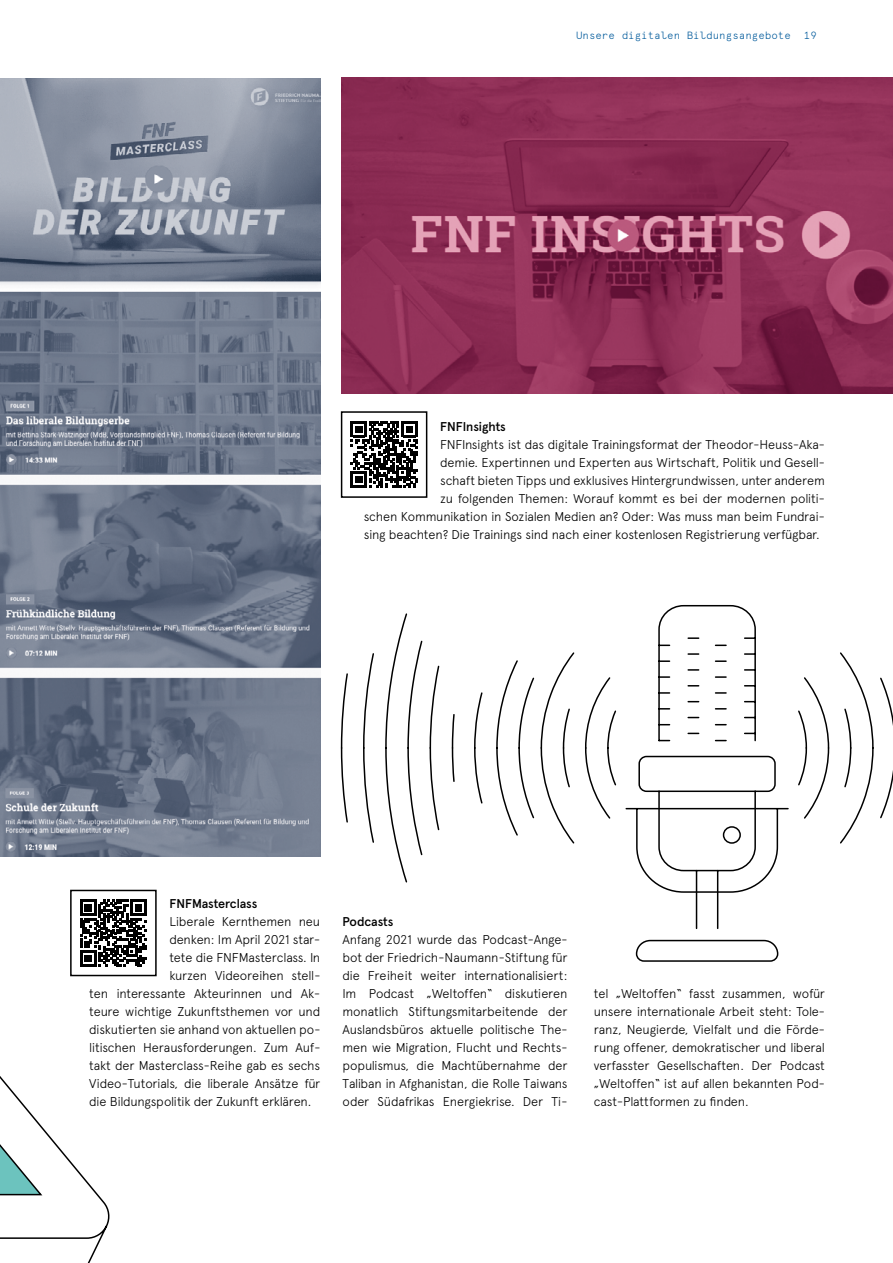
<style>
.page{position:relative;width:893px;height:1263px;background:#fff}
.page>*{position:absolute;margin:0;border:0;box-sizing:border-box;transform-origin:0 0}
.t1{font:300 12.75px/18px "Apercu";letter-spacing:-.015em;color:#000;text-align:justify}
.t2{font:500 12.75px "Apercu Pro";letter-spacing:-.01em;color:#000}
.t3{font:300 10.5px "Apercu Mono Pro";color:#005a9b}
</style>
<div class="page">
<svg style="left:0;top:856px;width:111px;height:407px"></svg>
<img style="left:0;top:79px;width:320px;height:206px">
<img style="left:0;top:291px;width:320px;height:565px">
<img style="left:342px;top:77px;width:551px;height:317px">
<svg style="left:351px;top:421px;width:66px;height:67px"></svg>
<div style="left:341px;top:411px;width:86px;height:87px;border:2px solid #000"></div>
<svg style="left:474px;top:652px;width:419px;height:192px"></svg>
<svg style="left:657px;top:604px;width:100px;height:138px"></svg>
<svg style="left:625px;top:755px;width:164px;height:207px"></svg>
<svg style="left:340px;top:613px;width:115px;height:270px"></svg>
<svg style="left:80px;top:900px;width:67px;height:66px"></svg>
<div style="left:70px;top:890px;width:87px;height:86px;border:2px solid #000"></div>
<p class="t3" style="left:576px;top:27px;width:242px">Unsere digitalen Bildungsangebote 19</p>
<p class="t2" style="left:440px;top:417px;width:67px">FNFInsights</p>
<p class="t1" style="left:440px;top:436px;width:386px">FNFInsights ist das digitale Trainingsformat der Theodor-Heuss-Aka-</p>
<p class="t1" style="left:440px;top:454px;width:386px">demie. Expertinnen und Experten aus Wirtschaft, Politik und Gesell-</p>
<p class="t1" style="left:440px;top:472px;width:386px">schaft bieten Tipps und exklusives Hintergrundwissen, unter anderem</p>
<p class="t1" style="left:440px;top:490px;width:386px">zu folgenden Themen: Worauf kommt es bei der modernen politi-</p>
<p class="t1" style="left:364px;top:508px;width:463px">schen Kommunikation in Sozialen Medien an? Oder: Was muss man beim Fundrai-</p>
<p class="t1" style="left:364px;top:526px;width:457px">sing beachten? Die Trainings sind nach einer kostenlosen Registrierung verfügbar.</p>
<p class="t2" style="left:169px;top:894px;width:89px">FNFMasterclass</p>
<p class="t1" style="left:169px;top:913px;width:152px">Liberale Kernthemen neu</p>
<p class="t1" style="left:169px;top:931px;width:152px">denken: Im April 2021 star-</p>
<p class="t1" style="left:169px;top:949px;width:152px">tete die FNFMasterclass. In</p>
<p class="t1" style="left:169px;top:967px;width:152px">kurzen Videoreihen stell-</p>
<p class="t1" style="left:89px;top:985px;width:233px">ten interessante Akteurinnen und Ak-</p>
<p class="t1" style="left:89px;top:1003px;width:233px">teure wichtige Zukunftsthemen vor und</p>
<p class="t1" style="left:89px;top:1021px;width:233px">diskutierten sie anhand von aktuellen po-</p>
<p class="t1" style="left:89px;top:1039px;width:233px">litischen Herausforderungen. Zum Auf-</p>
<p class="t1" style="left:89px;top:1057px;width:233px">takt der Masterclass-Reihe gab es sechs</p>
<p class="t1" style="left:89px;top:1075px;width:233px">Video-Tutorials, die liberale Ansätze für</p>
<p class="t1" style="left:89px;top:1093px;width:224px">die Bildungspolitik der Zukunft erklären.</p>
<p class="t2" style="left:342px;top:912px;width:52px">Podcasts</p>
<p class="t1" style="left:342px;top:931px;width:227px">Anfang 2021 wurde das Podcast-Ange&shy;bot der Friedrich-Naumann-Stiftung für die Freiheit weiter internationalisiert:<br>Im Podcast „Weltoffen“ diskutieren monatlich Stiftungsmitarbeitende der Auslandsbüros aktuelle politische The&shy;men wie Migration, Flucht und Rechts&shy;populismus, die Machtübernahme der Taliban in Afghanistan, die Rolle Taiwans oder Südafrikas Energiekrise. Der Ti-</p>
<p class="t1" style="left:594px;top:985px;width:233px">tel „Weltoffen“ fasst zusammen, wofür unsere internationale Arbeit steht: Tole&shy;ranz, Neugierde, Vielfalt und die Förde&shy;rung offener, demokratischer und liberal verfasster Gesellschaften. Der Podcast „Weltoffen“ ist auf allen bekannten Pod&shy;cast-Plattformen zu finden.</p>
</div>
